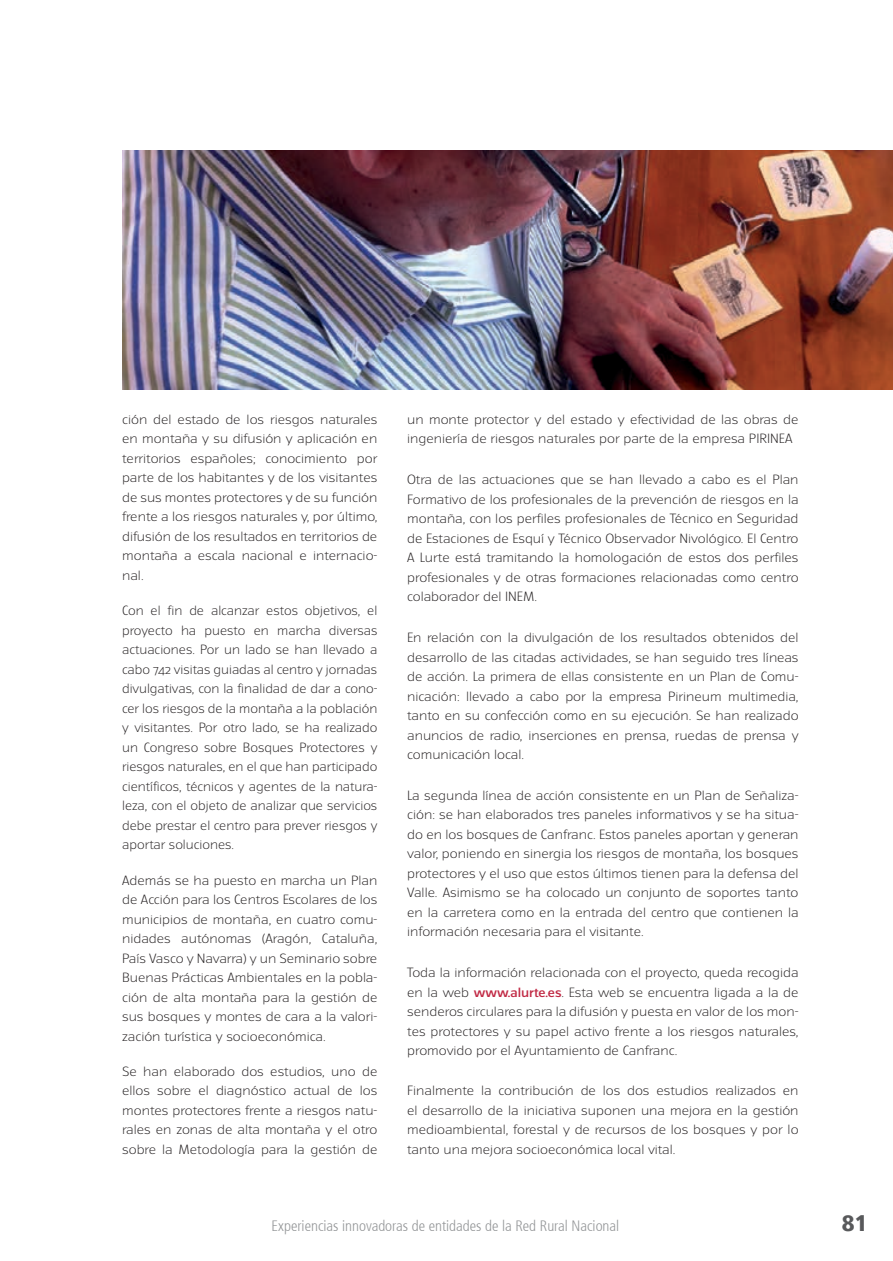
<style>
.page{position:relative;width:893px;height:1261px;background:#fff}
.page>*{position:absolute;margin:0;border:0;box-sizing:border-box;transform-origin:0 0}
.t1{font:900 condensed 22.5px "Frutiger 77";color:#58595b;scale:1.1 1}
.t2{font:300 condensed 15px "Frutiger 47";color:#949698}
.t3{font:300 12px/19.5px "Turmino";color:#231f20;text-align:justify;scale:1.1 1}
.t4{font:300 12px/19.5px "Turmino";color:#231f20;text-align:justify;scale:1.06 1}
.s1{font-weight:500;color:#c12a45}
</style>
<div class="page">
<img style="left:122px;top:151px;width:770px;height:238px">
<p class="t3" style="left:122px;top:410px;width:233px">ción del estado de los riesgos naturales en montaña y su difusión y aplicación en territorios españoles; conocimiento por parte de los habitantes y de los visitantes de sus montes protectores y de su función frente a los riesgos naturales y, por último, difusión de los resultados en territorios de montaña a escala nacional e internacio&shy;nal.</p>
<p class="t4" style="left:122px;top:601px;width:242px">Con el fin de alcanzar estos objetivos, el proyecto ha puesto en marcha diversas actuaciones. Por un lado se han llevado a cabo 742 visitas guiadas al centro y jornadas divulgativas, con la finalidad de dar a cono&shy;cer los riesgos de la montaña a la población y visitantes. Por otro lado, se ha realizado un Congreso sobre Bosques Protectores y riesgos naturales, en el que han participado científicos, técnicos y agentes de la natura&shy;leza, con el objeto de analizar que servicios debe prestar el centro para prever riesgos y aportar soluciones.</p>
<p class="t3" style="left:122px;top:870px;width:233px">Además se ha puesto en marcha un Plan de Acción para los Centros Escolares de los municipios de montaña, en cuatro comu&shy;nidades autónomas (Aragón, Cataluña, País Vasco y Navarra) y un Seminario sobre Buenas Prácticas Ambientales en la pobla&shy;ción de alta montaña para la gestión de sus bosques y montes de cara a la valori&shy;zación turística y socioeconómica.</p>
<p class="t3" style="left:122px;top:1062px;width:233px">Se han elaborado dos estudios, uno de ellos sobre el diagnóstico actual de los montes protectores frente a riesgos natu&shy;rales en zonas de alta montaña y el otro sobre la Metodología para la gestión de</p>
<p class="t3" style="left:407px;top:410px;width:357px">un monte protector y del estado y efectividad de las obras de ingeniería de riesgos naturales por parte de la empresa PIRINEA</p>
<p class="t3" style="left:407px;top:470px;width:357px">Otra de las actuaciones que se han llevado a cabo es el Plan Formativo de los profesionales de la prevención de riesgos en la montaña, con los perfiles profesionales de Técnico en Seguridad de Estaciones de Esquí y Técnico Observador Nivológico. El Centro A Lurte está tramitando la homologación de estos dos perfiles profesionales y de otras formaciones relacionadas como centro colaborador del INEM.</p>
<p class="t3" style="left:407px;top:628px;width:357px">En relación con la divulgación de los resultados obtenidos del desarrollo de las citadas actividades, se han seguido tres líneas de acción. La primera de ellas consistente en un Plan de Comu&shy;nicación: llevado a cabo por la empresa Pirineum multimedia, tanto en su confección como en su ejecución. Se han realizado anuncios de radio, inserciones en prensa, ruedas de prensa y comunicación local.</p>
<p class="t3" style="left:407px;top:786px;width:357px">La segunda línea de acción consistente en un Plan de Señaliza&shy;ción: se han elaborados tres paneles informativos y se ha situa&shy;do en los bosques de Canfranc. Estos paneles aportan y generan valor, poniendo en sinergia los riesgos de montaña, los bosques protectores y el uso que estos últimos tienen para la defensa del Valle. Asimismo se ha colocado un conjunto de soportes tanto en la carretera como en la entrada del centro que contienen la información necesaria para el visitante.</p>
<p class="t3" style="left:407px;top:963px;width:357px">Toda la información relacionada con el proyecto, queda recogida en la web <span class="s1">www.alurte.es</span>. Esta web se encuentra ligada a la de senderos circulares para la difusión y puesta en valor de los mon&shy;tes protectores y su papel activo frente a los riesgos naturales, promovido por el Ayuntamiento de Canfranc.</p>
<p class="t3" style="left:407px;top:1081px;width:357px">Finalmente la contribución de los dos estudios realizados en el desarrollo de la iniciativa suponen una mejora en la gestión medioambiental, forestal y de recursos de los bosques y por lo tanto una mejora socioeconómica local vital.</p>
<p class="t2" style="left:271px;top:1217px;width:349px">Experiencias innovadoras de entidades de la Red Rural Nacional</p>
<h1 class="t1" style="left:841px;top:1209px;width:25px">81</h1>
</div>
